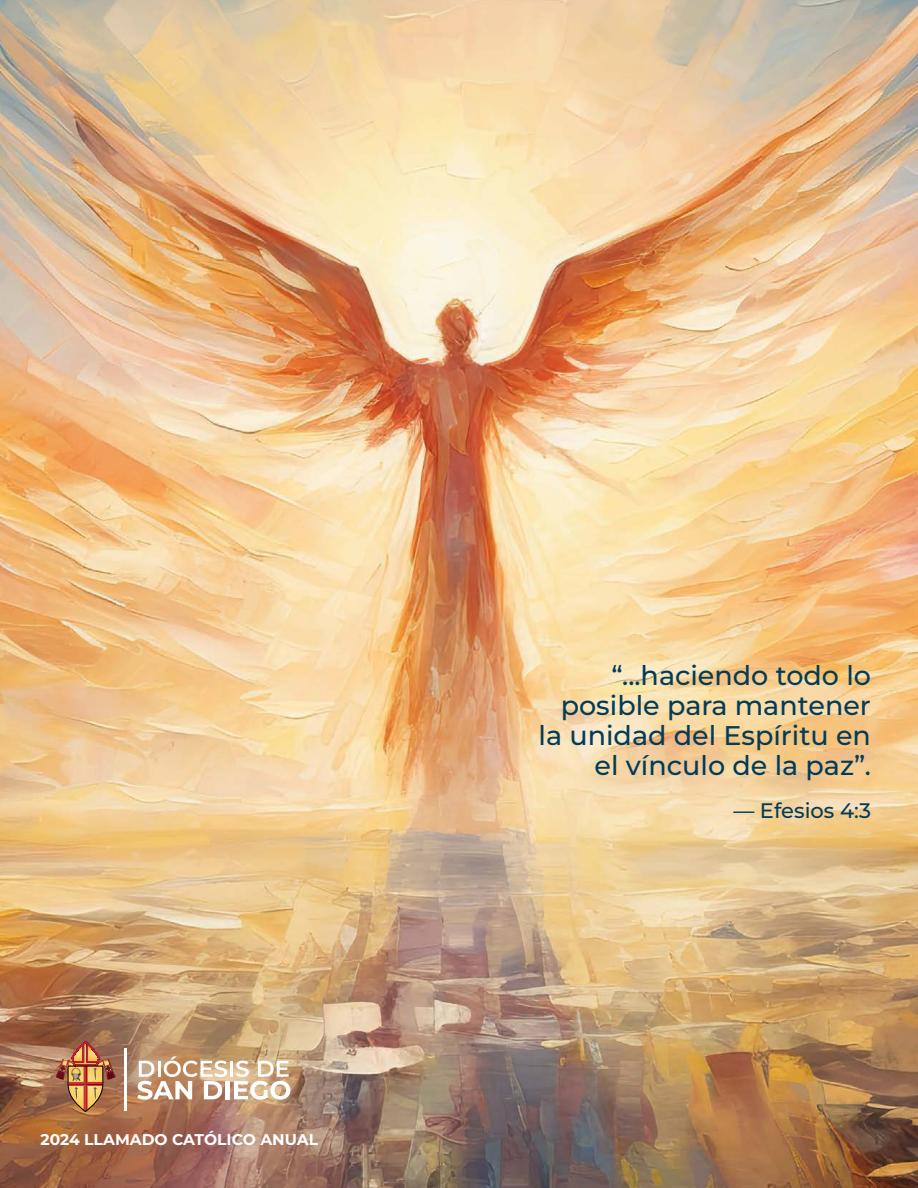
<style>
.page{position:relative;width:918px;height:1188px;background:#fff}
.page>*{position:absolute;margin:0;border:0;box-sizing:border-box;transform-origin:0 0}
.t1{font:500 27px/30px "Montserrat";color:#033c58;text-align:right}
.t2{font:500 21px "Montserrat";color:#033c58}
.t3{font:700 15.6px "Montserrat";color:#fff}
</style>
<div class="page">
<img style="left:0;top:0;width:918px;height:1188px">
<img style="left:56px;top:1040px;width:60px;height:73px">
<hr style="left:230px;top:1061px;width:3px;height:16px;background:#fff">
<svg style="left:137px;top:1056px;width:90px;height:44px"></svg>
<div style="left:225px;top:1081px;width:5px;height:18px;background:#fff"></div>
<svg style="left:234px;top:1061px;width:56px;height:39px"></svg>
<hr style="left:124px;top:1048px;width:3px;height:62px;background:#fff">
<p class="t3" style="left:40px;top:1128px;width:279px">2024 LLAMADO CATÓLICO ANUAL</p>
<p class="t1" style="left:538px;top:659px;width:334px">“...haciendo todo lo posible para mantener la unidad del Espíritu en el vínculo de la paz”.</p>
<p class="t2" style="left:733px;top:796px;width:139px">— Efesios 4:3</p>
</div>
